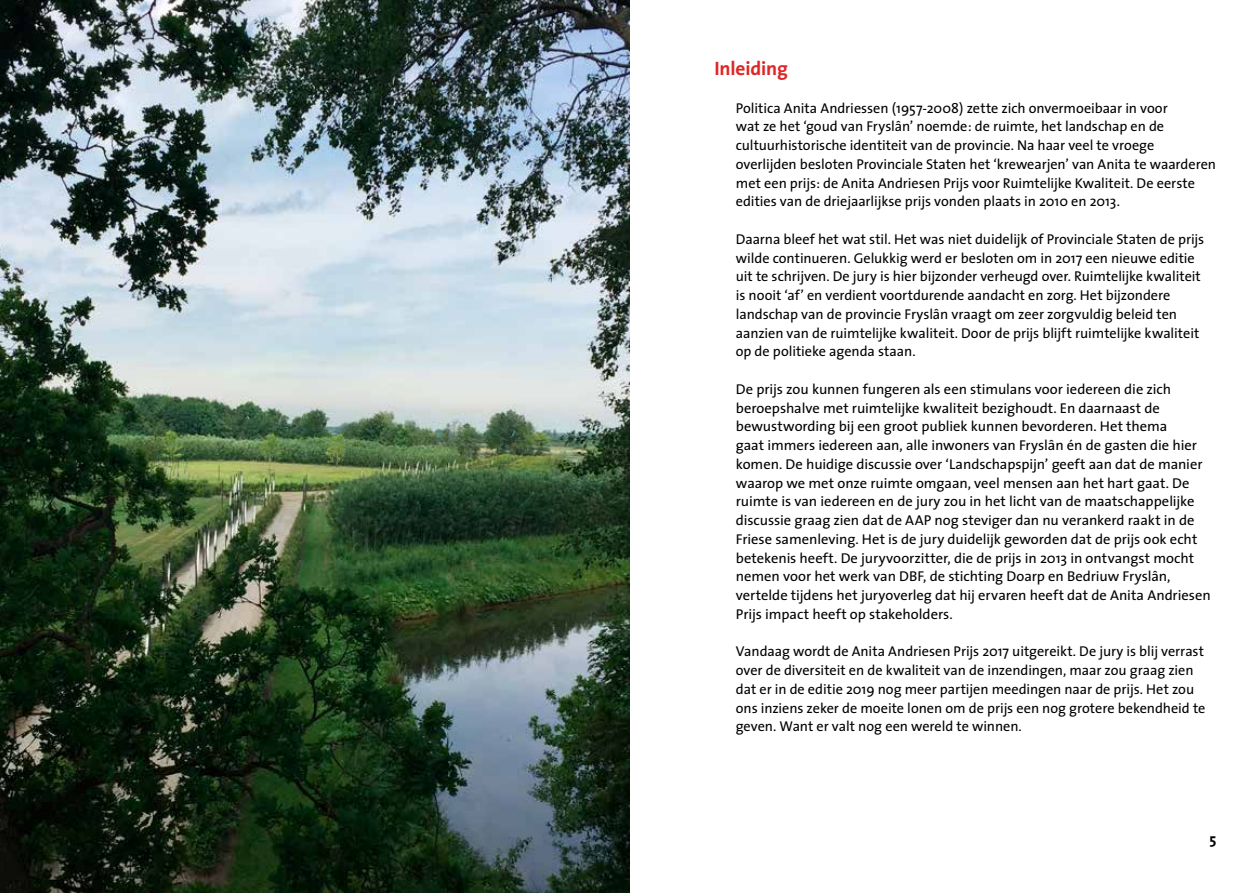
<style>
.page{position:relative;width:1259px;height:893px;background:#fff}
.page>*{position:absolute;margin:0;border:0;box-sizing:border-box;transform-origin:0 0}
.t1{font:700 19.5px "The Sans";letter-spacing:-.01em;color:#df2625}
.t2{font:700 15px "The Sans";color:#000}
.t3{font:14.25px/18.8px "The Sans";letter-spacing:-.005em;color:#000}
</style>
<div class="page">
<img style="left:0;top:0;width:629px;height:893px">
<h1 class="t1" style="left:714px;top:52px;width:75px">Inleiding</h1>
<p class="t3" style="left:736px;top:98px;width:482px">Politica Anita Andriessen (1957-2008) zette zich onvermoeibaar in voor<br>wat ze het ‘goud van Fryslân’ noemde: de ruimte, het landschap en de cultuurhistorische identiteit van de provincie. Na haar veel te vroege overlijden besloten Provinciale Staten het ‘krewearjen’ van Anita te waarderen met een prijs: de Anita Andriesen Prijs voor Ruimtelijke Kwaliteit. De eerste edities van de driejaarlijkse prijs vonden plaats in 2010 en 2013.</p>
<p class="t3" style="left:736px;top:229px;width:470px">Daarna bleef het wat stil. Het was niet duidelijk of Provinciale Staten de prijs wilde continueren. Gelukkig werd er besloten om in 2017 een nieuwe editie uit te schrijven. De jury is hier bijzonder verheugd over. Ruimtelijke kwaliteit is nooit ‘af’ en verdient voortdurende aandacht en zorg. Het bijzondere landschap van de provincie Fryslân vraagt om zeer zorgvuldig beleid ten aanzien van de ruimtelijke kwaliteit. Door de prijs blijft ruimtelijke kwaliteit op de politieke agenda staan.</p>
<p class="t3" style="left:736px;top:379px;width:476px">De prijs zou kunnen fungeren als een stimulans voor iedereen die zich beroepshalve met ruimtelijke kwaliteit bezighoudt. En daarnaast de bewustwording bij een groot publiek kunnen bevorderen. Het thema<br>gaat immers iedereen aan, alle inwoners van Fryslân én de gasten die hier komen. De huidige discussie over ‘Landschapspijn’ geeft aan dat de manier waarop we met onze ruimte omgaan, veel mensen aan het hart gaat. De ruimte is van iedereen en de jury zou in het licht van de maatschappelijke discussie graag zien dat de AAP nog steviger dan nu verankerd raakt in de Friese samenleving. Het is de jury duidelijk geworden dat de prijs ook echt betekenis heeft. De juryvoorzitter, die de prijs in 2013 in ontvangst mocht nemen voor het werk van DBF, de stichting Doarp en Bedriuw Fryslân, vertelde tijdens het juryoverleg dat hij ervaren heeft dat de Anita Andriesen Prijs impact heeft op stakeholders.</p>
<p class="t3" style="left:736px;top:642px;width:471px">Vandaag wordt de Anita Andriesen Prijs 2017 uitgereikt. De jury is blij verrast over de diversiteit en de kwaliteit van de inzendingen, maar zou graag zien dat er in de editie 2019 nog meer partijen meedingen naar de prijs. Het zou ons inziens zeker de moeite lonen om de prijs een nog grotere bekendheid te geven. Want er valt nog een wereld te winnen.</p>
<p class="t2" style="left:1209px;top:826px;width:8px">5</p>
</div>
